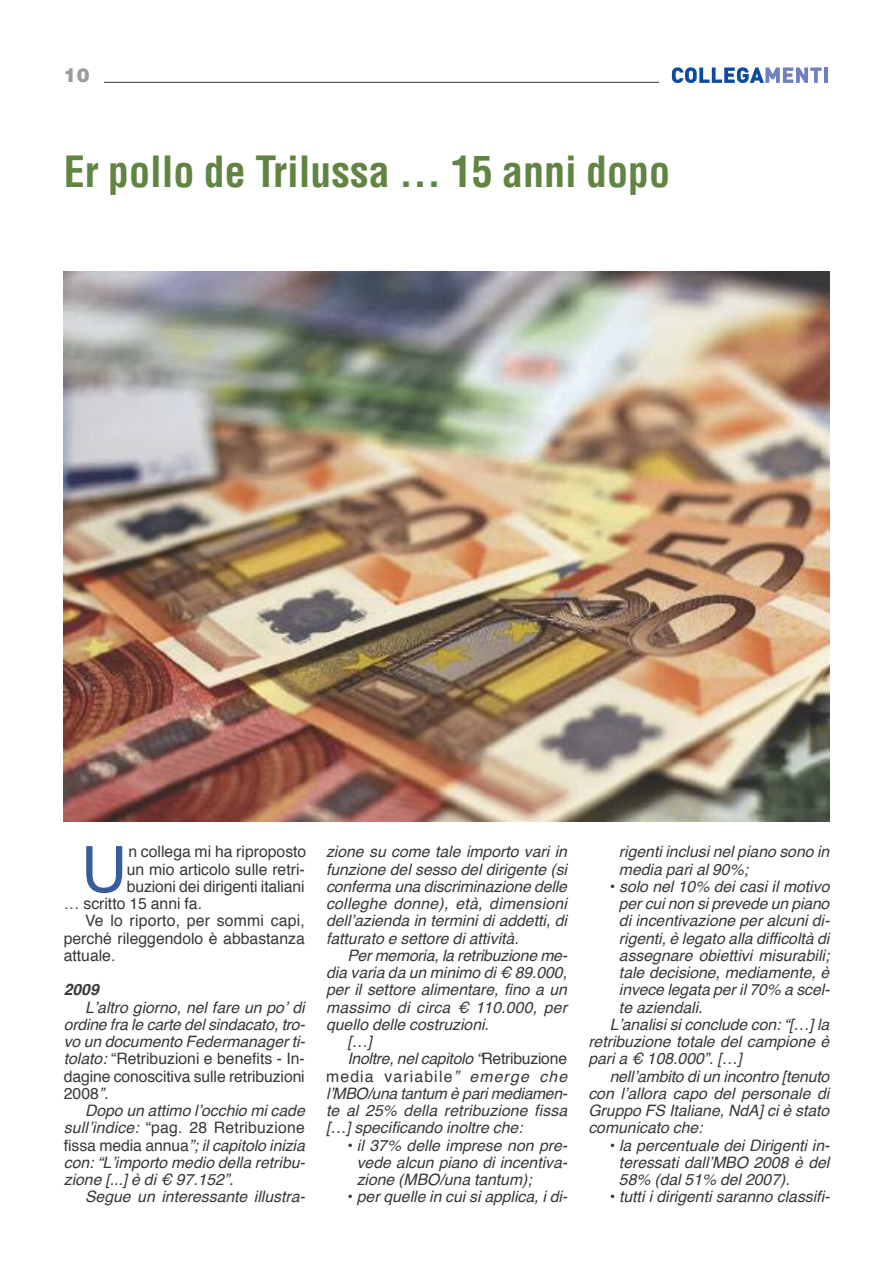
<style>
.page{position:relative;width:893px;height:1263px;background:#fff}
.page>*{position:absolute;margin:0;border:0;box-sizing:border-box;transform-origin:0 0}
.t1{font:63.75px "Helvetica";color:#395c9d}
.t2{font:700 condensed 42px "Helvetica";color:#618443}
.t3{font:900 19.5px "Helvetica";color:#9c9c9c}
.t4{font:italic 15.75px/17.2px "Helvetica";color:#393839;text-align:justify}
.t5{font:15.75px "Helvetica";color:#393839}
.t6{font:italic 15.75px "Helvetica";letter-spacing:-.02em;color:#393839}
.t7{font:15.75px "Helvetica";letter-spacing:.075em;color:#393839}
.t8{font:italic 700 15.75px "Helvetica";color:#393839}
.s1{font-style:normal}
.s2{font-style:italic}
</style>
<div class="page">
<hr style="left:85px;top:82px;width:574px;height:1px;background:#393839">
<div style="left:64px;top:61px;width:40px;height:40px;background:#fff"></div>
<svg style="left:672px;top:67px;width:150px;height:16px"></svg>
<hr style="left:824px;top:67px;width:4px;height:16px;background:#6f80bf">
<img style="left:64px;top:272px;width:765px;height:550px">
<p class="t3" style="left:64px;top:61px;width:28px">10</p>
<h2 class="t2" style="left:64px;top:148px;width:608px">Er pollo de Trilussa … 15 anni dopo</h2>
<h1 class="t1" style="left:81px;top:843px;width:48px">U</h1>
<p class="t5" style="left:128px;top:845px;width:179px">n collega mi ha riproposto</p>
<p class="t5" style="left:127px;top:862px;width:179px">un mio articolo sulle retri-</p>
<p class="t5" style="left:127px;top:880px;width:179px">buzioni dei dirigenti italiani</p>
<p class="t5" style="left:64px;top:897px;width:140px">… scritto 15 anni fa.</p>
<p class="t5" style="left:85px;top:914px;width:221px">Ve lo riporto, per sommi capi,</p>
<p class="t5" style="left:64px;top:931px;width:242px">perché rileggendolo è abbastanza</p>
<p class="t5" style="left:64px;top:949px;width:53px">attuale.</p>
<p class="t8" style="left:64px;top:983px;width:37px">2009</p>
<p class="t4" style="left:64px;top:1000px;width:242px;text-indent:21px">L’altro giorno, nel fare un po’ di ordine fra le carte del sindacato, tro&shy;vo un documento Federmanager ti&shy;tolato: <span class="s1">“Retribuzioni e benefits - In&shy;dagine conoscitiva sulle retribuzioni 2008</span>”.</p>
<p class="t4" style="left:64px;top:1103px;width:242px;text-indent:21px">Dopo un attimo l’occhio mi cade sull’indice: <span class="s1">“pag. 28 Retribuzione fissa media annua</span>”; il capitolo inizia con: “L’importo medio della retribu&shy;zione [...] è di € 97.152”.</p>
<p class="t4" style="left:85px;top:1189px;width:220px">Segue un interessante illustra-</p>
<p class="t4" style="left:326px;top:844px;width:242px">zione su come tale importo vari in funzione del sesso del dirigente (si conferma una discriminazione delle colleghe donne), età, dimensioni dell’azienda in termini di addetti, di fatturato e settore di attività.</p>
<p class="t4" style="left:347px;top:948px;width:220px">Per memoria, la retribuzione me-</p>
<p class="t4" style="left:326px;top:965px;width:242px">dia varia da un minimo di € 89.000,</p>
<p class="t4" style="left:326px;top:982px;width:242px">per il settore alimentare, fino a un</p>
<p class="t4" style="left:326px;top:1000px;width:242px">massimo di circa € 110.000, per</p>
<p class="t4" style="left:326px;top:1017px;width:164px">quello delle costruzioni.</p>
<p class="t4" style="left:347px;top:1034px;width:26px">[…]</p>
<p class="t4" style="left:347px;top:1051px;width:221px">Inoltre, nel capitolo “<span class="s1">Retribuzione</span></p>
<p class="t7" style="left:326px;top:1069px;width:242px">media variabile<span class="s2">” emerge che</span></p>
<p class="t6" style="left:326px;top:1087px;width:242px">l’MBO/una tantum è pari mediamen-</p>
<p class="t4" style="left:326px;top:1103px;width:242px">te al 25% della retribuzione fissa</p>
<p class="t4" style="left:326px;top:1120px;width:198px">[…] specificando inoltre che:</p>
<p class="t4" style="left:357px;top:1138px;width:211px;text-indent:-9px"><span class="s1">•</span> il 37% delle imprese non pre&shy;vede alcun piano di incentiva&shy;zione (MBO/una tantum);</p>
<p class="t4" style="left:347px;top:1189px;width:220px"><span class="s1">•</span> per quelle in cui si applica, i di-</p>
<p class="t4" style="left:619px;top:844px;width:212px">rigenti inclusi nel piano sono in media pari al 90%;</p>
<p class="t4" style="left:610px;top:879px;width:221px"><span class="s1">•</span> solo nel 10% dei casi il motivo</p>
<p class="t4" style="left:619px;top:896px;width:212px">per cui non si prevede un piano</p>
<p class="t4" style="left:619px;top:913px;width:211px">di incentivazione per alcuni di-</p>
<p class="t4" style="left:619px;top:931px;width:212px">rigenti, è legato alla difficoltà di</p>
<p class="t4" style="left:619px;top:948px;width:212px">assegnare obiettivi misurabili;</p>
<p class="t4" style="left:619px;top:965px;width:212px">tale decisione, mediamente, è</p>
<p class="t4" style="left:619px;top:982px;width:211px">invece legata per il 70% a scel-</p>
<p class="t4" style="left:619px;top:1000px;width:85px">te aziendali.</p>
<p class="t4" style="left:610px;top:1017px;width:221px">L’analisi si conclude con: “[…] la</p>
<p class="t4" style="left:588px;top:1034px;width:242px">retribuzione totale del campione è</p>
<p class="t4" style="left:588px;top:1051px;width:155px">pari a € 108.000”. […]</p>
<p class="t4" style="left:610px;top:1069px;width:221px">nell’ambito di un incontro [tenuto</p>
<p class="t4" style="left:588px;top:1086px;width:242px">con l’allora capo del personale di</p>
<p class="t4" style="left:588px;top:1103px;width:242px">Gruppo FS Italiane, NdA] ci è stato</p>
<p class="t4" style="left:588px;top:1120px;width:116px">comunicato che:</p>
<p class="t4" style="left:619px;top:1138px;width:212px;text-indent:-9px"><span class="s1">•</span> la percentuale dei Dirigenti in&shy;teressati dall’MBO 2008 è del 58% (dal 51% del 2007).</p>
<p class="t4" style="left:610px;top:1189px;width:220px"><span class="s1">•</span> tutti i dirigenti saranno classifi-</p>
</div>
